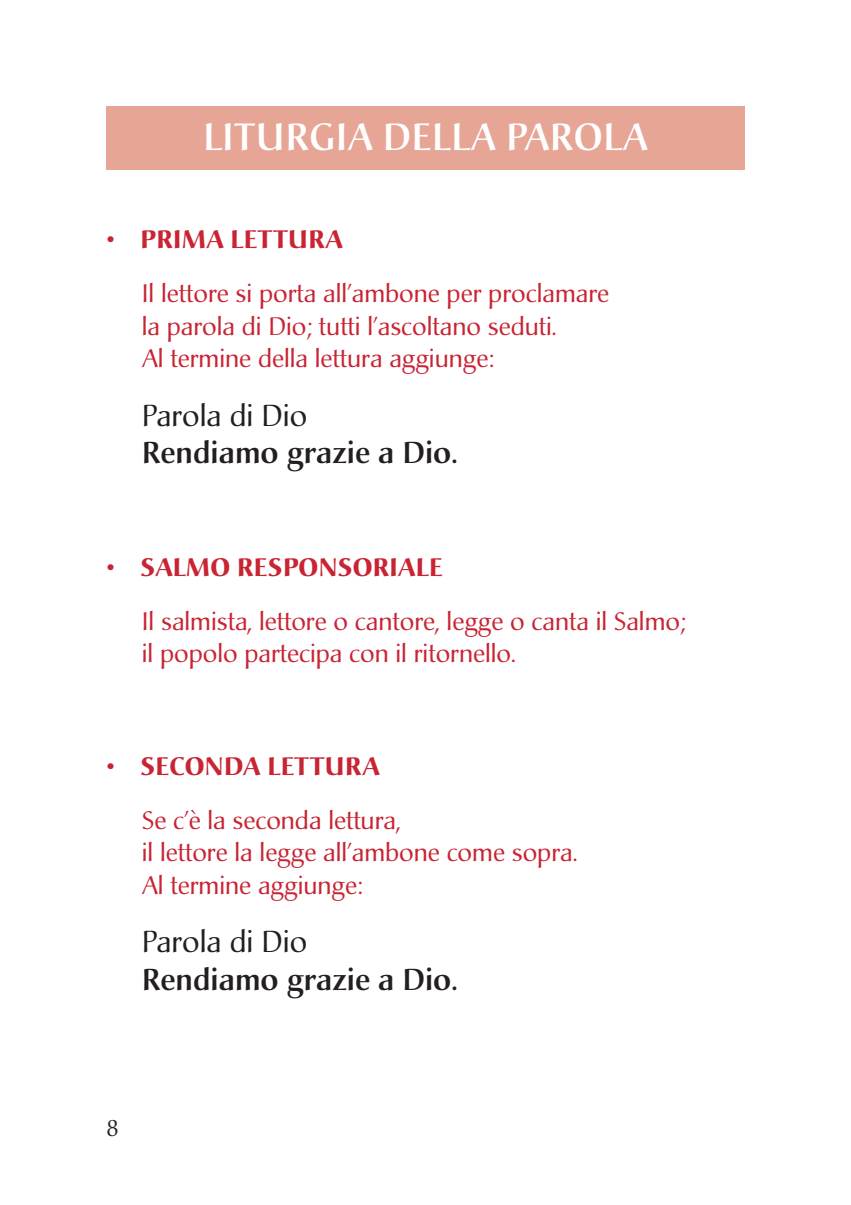
<style>
.page{position:relative;width:851px;height:1205px;background:#fff}
.page>*{position:absolute;margin:0;border:0;box-sizing:border-box;transform-origin:0 0}
.t1{font:500 37.5px "Christiana";letter-spacing:.01em;color:#fff}
.t2{font:500 30px "Christiana";color:#231f20}
.t3{font:30px "Christiana";color:#231f20}
.t4{font:25px/32.5px "Christiana";color:#c82434}
.t5{font:700 25px "Christiana";letter-spacing:.01em;color:#c82434}
.t6{font:22.5px "Christiana";color:#231f20}
</style>
<div class="page">
<div style="left:106px;top:106px;width:638px;height:64px;background:#e6a595"></div>
<p class="t1" style="left:203px;top:121px;width:446px">LITURGIA DELLA PAROLA</p>
<p class="t5" style="left:106px;top:229px;width:238px">• PRIMA LETTURA</p>
<p class="t4" style="left:142px;top:280px;width:469px">Il lettore si porta all’ambone per proclamare la parola di Dio; tutti l’ascoltano seduti.</p>
<p class="t4" style="left:142px;top:345px;width:354px">Al termine della lettura aggiunge:</p>
<p class="t3" style="left:142px;top:403px;width:167px">Parola di Dio</p>
<p class="t2" style="left:142px;top:440px;width:317px">Rendiamo grazie a Dio.</p>
<p class="t5" style="left:106px;top:557px;width:338px">• SALMO RESPONSORIALE</p>
<p class="t4" style="left:142px;top:607px;width:545px">Il salmista, lettore o cantore, legge o canta il Salmo; il popolo partecipa con il ritornello.</p>
<p class="t5" style="left:106px;top:755px;width:275px">• SECONDA LETTURA</p>
<p class="t4" style="left:142px;top:806px;width:437px">Se c’è la seconda lettura,<br>il lettore la legge all’ambone come sopra.</p>
<p class="t4" style="left:142px;top:871px;width:222px">Al termine aggiunge:</p>
<p class="t3" style="left:142px;top:929px;width:167px">Parola di Dio</p>
<p class="t2" style="left:142px;top:967px;width:317px">Rendiamo grazie a Dio.</p>
<p class="t6" style="left:106px;top:1118px;width:14px">8</p>
</div>
